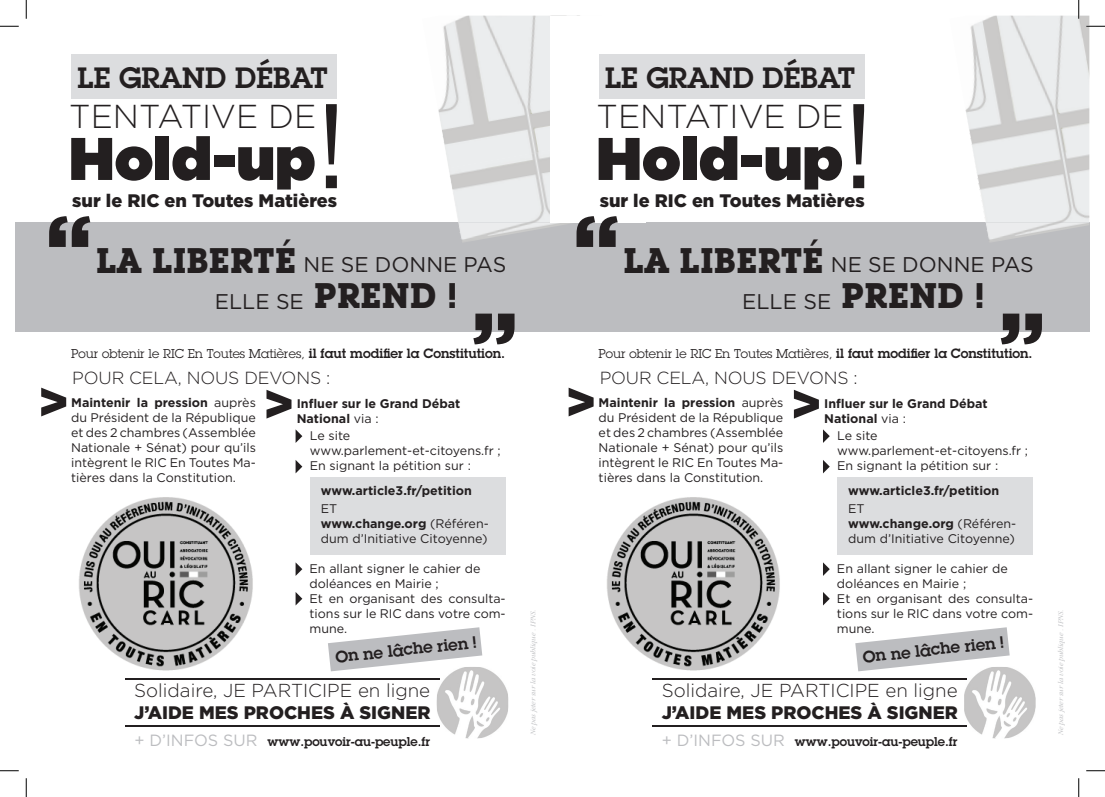
<style>
.page{position:relative;width:1105px;height:797px;background:#fff}
.page>*{position:absolute;margin:0;border:0;box-sizing:border-box;transform-origin:0 0}
.t1{font:120px "Gotham";color:#231f20}
.t2{font:900 85px "Gotham";color:#231f20}
.t3{font:900 60px "Gotham";color:#231f20}
.t4{font:700 35px "Lubalin Graph IT Cby BT";color:#231f20}
.t5{font:300 33.12px "Gotham";color:#231f20}
.t6{font:600 28.75px "Lubalin Graph Std";color:#231f20}
.t7{font:21.25px "Gotham";color:#231f20}
.t8{font:300 18.75px "Gotham";color:#231f20}
.t9{font:900 18.12px "Gotham";color:#231f20}
.t10{font:300 17.5px "Gotham";letter-spacing:-.01em;color:#231f20}
.t11{font:600 16.25px "Lubalin Graph Std";color:#231f20}
.t12{font:12.5px/15px "Gotham";color:#231f20}
.t13{font:12.5px "Lubalin Graph Std";color:#231f20}
.t14{font:700 12.5px/15px "Gotham";color:#231f20}
.t15{font:600 12.5px "Lubalin Graph Std";color:#231f20}
.t16{font:italic 300 7.5px "ITC Garamond Std";color:#babbbe}
.s1{font-weight:600;font-size:13.12px}
.s2{font-weight:700}
.s3{font-weight:400}
.s4{font-family:"Gotham";font-weight:400;font-size:16.25px;color:#bcbdc0}
</style>
<div class="page">
<div style="left:533px;top:222px;width:556px;height:110px;background:#bcbdc0"></div>
<div style="left:16px;top:222px;width:564px;height:110px;background:#bcbdc0"></div>
<img style="left:438px;top:16px;width:112px;height:146px">
<img style="left:448px;top:137px;width:102px;height:85px">
<img style="left:458px;top:222px;width:119px;height:20px">
<img style="left:965px;top:16px;width:124px;height:206px">
<img style="left:985px;top:222px;width:104px;height:20px">
<svg style="left:328px;top:627px;width:154px;height:44px"></svg>
<svg style="left:855px;top:627px;width:155px;height:44px"></svg>
<div style="left:310px;top:477px;width:196px;height:77px;background:#dcdddf"></div>
<div style="left:837px;top:477px;width:196px;height:77px;background:#dcdddf"></div>
<div style="left:71px;top:55px;width:266px;height:44px;background:#dcdddf"></div>
<div style="left:599px;top:55px;width:266px;height:44px;background:#dcdddf"></div>
<img style="left:79px;top:497px;width:174px;height:174px">
<img style="left:607px;top:497px;width:173px;height:174px">
<hr style="left:125px;top:725px;width:314px;height:1px;background:#231f20">
<hr style="left:125px;top:678px;width:314px;height:1px;background:#231f20">
<hr style="left:652px;top:725px;width:315px;height:1px;background:#231f20">
<hr style="left:652px;top:678px;width:315px;height:1px;background:#231f20">
<svg style="left:41px;top:387px;width:25px;height:29px"></svg>
<svg style="left:569px;top:387px;width:25px;height:29px"></svg>
<svg style="left:266px;top:390px;width:25px;height:28px"></svg>
<svg style="left:794px;top:390px;width:25px;height:28px"></svg>
<svg style="left:296px;top:430px;width:6px;height:13px"></svg>
<svg style="left:823px;top:429px;width:7px;height:14px"></svg>
<svg style="left:296px;top:563px;width:6px;height:13px"></svg>
<svg style="left:823px;top:562px;width:7px;height:14px"></svg>
<svg style="left:296px;top:460px;width:6px;height:13px"></svg>
<svg style="left:823px;top:460px;width:7px;height:13px"></svg>
<svg style="left:296px;top:592px;width:6px;height:13px"></svg>
<svg style="left:823px;top:592px;width:7px;height:13px"></svg>
<img style="left:437px;top:667px;width:71px;height:71px">
<img style="left:964px;top:667px;width:72px;height:71px">
<svg style="left:0;top:25px;width:19px;height:2px"></svg>
<svg style="left:1086px;top:25px;width:19px;height:2px"></svg>
<svg style="left:0;top:770px;width:19px;height:1px"></svg>
<svg style="left:1086px;top:770px;width:19px;height:1px"></svg>
<svg style="left:25px;top:0;width:2px;height:19px"></svg>
<svg style="left:25px;top:778px;width:2px;height:19px"></svg>
<svg style="left:1078px;top:0;width:1px;height:19px"></svg>
<svg style="left:1078px;top:778px;width:1px;height:19px"></svg>
<h3 class="t6" style="left:78px;top:58px;width:252px">LE GRAND DÉBAT</h3>
<h3 class="t6" style="left:605px;top:58px;width:252px">LE GRAND DÉBAT</h3>
<h3 class="t5" style="left:69px;top:96px;width:249px">TENTATIVE DE</h3>
<h3 class="t5" style="left:597px;top:96px;width:249px">TENTATIVE DE</h3>
<h3 class="t3" style="left:69px;top:116px;width:248px">Hold-up</h3>
<h3 class="t3" style="left:596px;top:116px;width:248px">Hold-up</h3>
<h3 class="t9" style="left:72px;top:188px;width:266px">sur le RIC en Toutes Matières</h3>
<h3 class="t9" style="left:600px;top:188px;width:266px">sur le RIC en Toutes Matières</h3>
<h1 class="t1" style="left:315px;top:69px;width:34px">!</h1>
<h1 class="t1" style="left:842px;top:69px;width:34px">!</h1>
<h2 class="t2" style="left:46px;top:187px;width:48px">“</h2>
<h2 class="t2" style="left:573px;top:187px;width:48px">“</h2>
<h3 class="t4" style="left:96px;top:239px;width:202px">LA LIBERTÉ</h3>
<h3 class="t4" style="left:624px;top:239px;width:202px">LA LIBERTÉ</h3>
<h3 class="t4" style="left:314px;top:274px;width:145px">PREND !</h3>
<h3 class="t4" style="left:841px;top:274px;width:145px">PREND !</h3>
<h3 class="t7" style="left:304px;top:251px;width:204px">NE SE DONNE PAS</h3>
<h3 class="t7" style="left:831px;top:251px;width:204px">NE SE DONNE PAS</h3>
<h3 class="t7" style="left:215px;top:287px;width:90px">ELLE SE</h3>
<h3 class="t7" style="left:742px;top:287px;width:90px">ELLE SE</h3>
<p class="t13" style="left:71px;top:346px;width:435px">Pour obtenir le RIC En Toutes Matières, <span class="s1">il faut modifier la Constitution.</span></p>
<p class="t13" style="left:599px;top:346px;width:435px">Pour obtenir le RIC En Toutes Matières, <span class="s1">il faut modifier la Constitution.</span></p>
<p class="t12" style="left:71px;top:394px;width:186px;text-align:justify"><span class="s2">Maintenir la pression</span> auprès du Président de la République et des 2 chambres (Assemblée Nationale + Sénat) pour qu’ils intègrent le RIC En Toutes Ma&shy;tières dans la Constitution.</p>
<p class="t12" style="left:599px;top:394px;width:186px;text-align:justify"><span class="s2">Maintenir la pression</span> auprès du Président de la République et des 2 chambres (Assemblée Nationale + Sénat) pour qu’ils intègrent le RIC En Toutes Ma&shy;tières dans la Constitution.</p>
<h2 class="t2" style="left:518px;top:373px;width:48px;rotate:-180deg">“</h2>
<h2 class="t2" style="left:1045px;top:373px;width:48px;rotate:-180deg">“</h2>
<h3 class="t10" style="left:72px;top:367px;width:259px">POUR CELA, NOUS DEVONS :</h3>
<h3 class="t10" style="left:600px;top:367px;width:259px">POUR CELA, NOUS DEVONS :</h3>
<p class="t14" style="left:297px;top:396px;width:165px">Influer sur le Grand Débat<br>National <span class="s3">via :</span></p>
<p class="t14" style="left:824px;top:396px;width:165px">Influer sur le Grand Débat<br>National <span class="s3">via :</span></p>
<p class="t12" style="left:310px;top:428px;width:192px">Le site www.parlement-et-citoyens.fr ;<br>En signant la pétition sur :</p>
<p class="t12" style="left:837px;top:428px;width:192px">Le site www.parlement-et-citoyens.fr ;<br>En signant la pétition sur :</p>
<p class="t14" style="left:321px;top:483px;width:153px">www.article3.fr/petition</p>
<p class="t12" style="left:321px;top:501px;width:170px">ET<br><span class="s2">www.change.org</span> (Référen&shy;dum d’Initiative Citoyenne)</p>
<p class="t14" style="left:848px;top:483px;width:153px">www.article3.fr/petition</p>
<p class="t12" style="left:848px;top:501px;width:170px">ET<br><span class="s2">www.change.org</span> (Référen&shy;dum d’Initiative Citoyenne)</p>
<p class="t12" style="left:310px;top:561px;width:198px">En allant signer le cahier de doléances en Mairie ;<br>Et en organisant des consulta&shy;tions sur le RIC dans votre com&shy;mune.</p>
<p class="t12" style="left:837px;top:561px;width:198px">En allant signer le cahier de doléances en Mairie ;<br>Et en organisant des consulta&shy;tions sur le RIC dans votre com&shy;mune.</p>
<h3 class="t11" style="left:334px;top:646px;width:143px;rotate:-6deg">On ne lâche rien !</h3>
<h3 class="t11" style="left:862px;top:646px;width:143px;rotate:-6deg">On ne lâche rien !</h3>
<p class="t16" style="left:529px;top:735px;width:127px;rotate:-90deg">Ne pas jeter sur la voie publique . IPNS.</p>
<p class="t16" style="left:1056px;top:735px;width:127px;rotate:-90deg">Ne pas jeter sur la voie publique . IPNS.</p>
<h3 class="t8" style="left:134px;top:678px;width:297px">Solidaire, JE PARTICIPE en ligne</h3>
<h3 class="t9" style="left:134px;top:700px;width:298px">J’AIDE MES PROCHES À SIGNER</h3>
<h3 class="t8" style="left:662px;top:678px;width:297px">Solidaire, JE PARTICIPE en ligne</h3>
<h3 class="t9" style="left:662px;top:700px;width:298px">J’AIDE MES PROCHES À SIGNER</h3>
<p class="t15" style="left:134px;top:733px;width:297px"><span class="s4">+ D’INFOS SUR</span> www.pouvoir-au-peuple.fr</p>
<p class="t15" style="left:662px;top:733px;width:297px"><span class="s4">+ D’INFOS SUR</span> www.pouvoir-au-peuple.fr</p>
</div>
